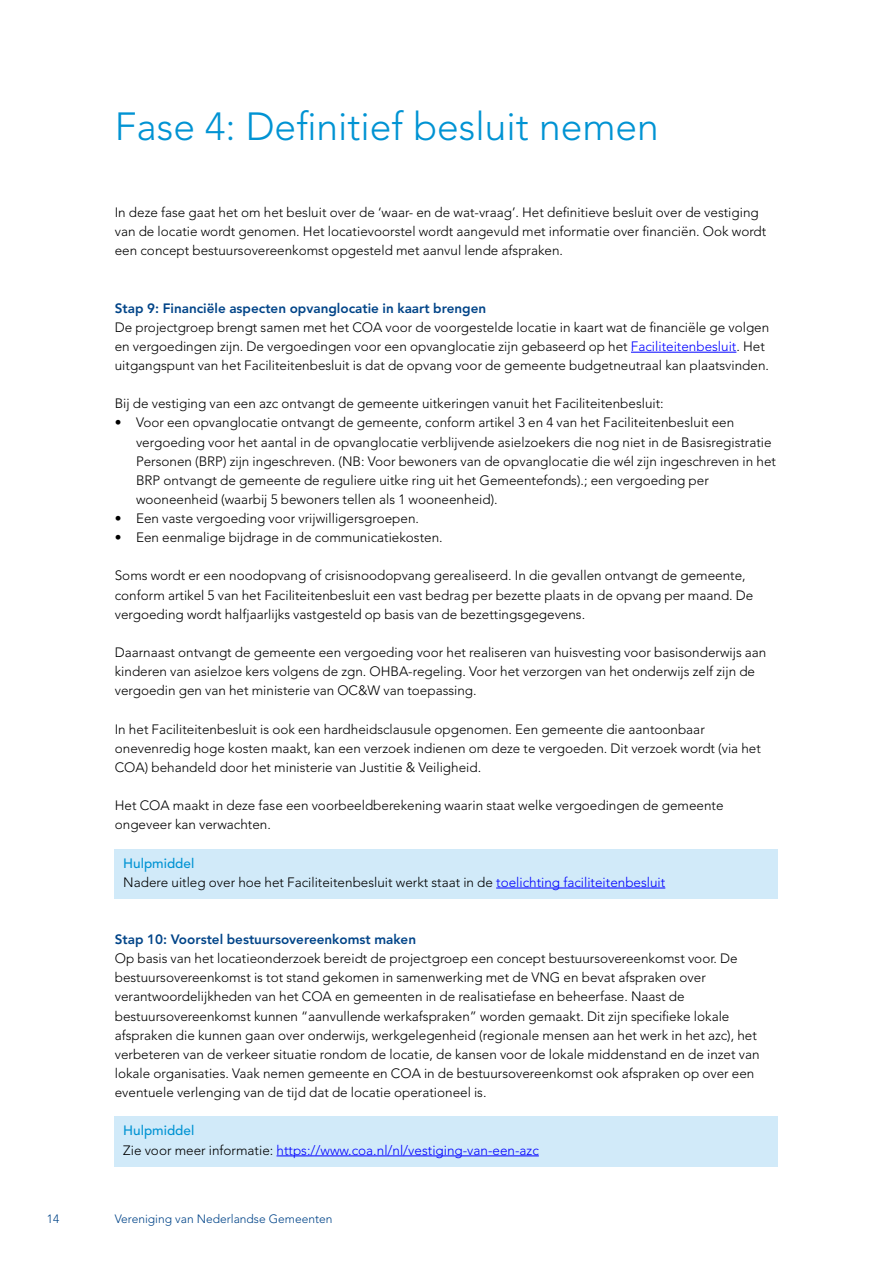
<style>
.page{position:relative;width:893px;height:1263px;background:#fff}
.page>*{position:absolute;margin:0;border:0;box-sizing:border-box;transform-origin:0 0}
.VNG_-_Titel_medium{font:300 39px "Avenir LT Std";color:#0093d3}
.VNG_-_Broodtekst{font:300 13.5px/19.2px "Avenir LT Std";color:#000}
.VNG_-_Tussenkop{font:800 13.5px "Avenir LT Std";color:#048}
.aceer{font:300 13.5px "Avenir LT Std";color:#000}
.aceer-2{font:300 13.5px "Avenir LT Std";color:#00f}
.aceer_kop{font:500 13.5px "Avenir LT Std";color:#0093d3}
.t1{font:300 12px "Avenir LT Std";color:#048}
.s1{color:#00f}
.s2{color:#000}
</style>
<div class="page">
<hr style="left:631px;top:352px;width:105px;height:1px;background:#00f">
<div style="left:115px;top:849px;width:663px;height:30px;background:#d1eaf9"></div>
<div style="left:115px;top:868px;width:663px;height:30px;background:#d1eaf9"></div>
<hr style="left:496px;top:888px;width:169px;height:1px;background:#00f">
<div style="left:115px;top:1117px;width:663px;height:30px;background:#d1eaf9"></div>
<div style="left:115px;top:1136px;width:663px;height:30px;background:#d1eaf9"></div>
<hr style="left:277px;top:1155px;width:262px;height:1px;background:#00f">
<h1 class="VNG_-_Titel_medium" style="left:115px;top:104px;width:546px">Fase 4: Definitief besluit nemen</h1>
<p class="VNG_-_Broodtekst" style="left:115px;top:203px;width:653px">In deze fase gaat het om het besluit over de ‘waar- en de wat-vraag’. Het definitieve besluit over de vestiging van de locatie wordt genomen. Het locatievoorstel wordt aangevuld met informatie over financiën. Ook wordt een concept bestuursovereenkomst opgesteld met aanvul lende afspraken.</p>
<p class="VNG_-_Tussenkop" style="left:115px;top:300px;width:373px">Stap 9: Financiële aspecten opvanglocatie in kaart brengen</p>
<p class="VNG_-_Broodtekst" style="left:115px;top:317px;width:656px">De projectgroep brengt samen met het COA voor de voorgestelde locatie in kaart wat de financiële ge volgen en vergoedingen zijn. De vergoedingen voor een opvanglocatie zijn gebaseerd op het <span class="s1">Faciliteitenbesluit</span>. Het uitgangspunt van het Faciliteitenbesluit is dat de opvang voor de gemeente budgetneutraal kan plaatsvinden.</p>
<p class="VNG_-_Broodtekst" style="left:115px;top:394px;width:550px">Bij de vestiging van een azc ontvangt de gemeente uitkeringen vanuit het Faciliteitenbesluit:</p>
<p class="VNG_-_Broodtekst" style="left:136px;top:413px;width:641px;text-indent:-21px">• Voor een opvanglocatie ontvangt de gemeente, conform artikel 3 en 4 van het Faciliteitenbesluit een vergoeding voor het aantal in de opvanglocatie verblijvende asielzoekers die nog niet in de Basisregistratie Personen (BRP) zijn ingeschreven. (NB: Voor bewoners van de opvanglocatie die wél zijn ingeschreven in het BRP ontvangt de gemeente de reguliere uitke ring uit het Gemeentefonds).; een vergoeding per wooneenheid (waarbij 5 bewoners tellen als 1 wooneenheid).</p>
<p class="VNG_-_Broodtekst" style="left:115px;top:509px;width:306px">• Een vaste vergoeding voor vrijwilligersgroepen.</p>
<p class="VNG_-_Broodtekst" style="left:115px;top:528px;width:329px">• Een eenmalige bijdrage in de communicatiekosten.</p>
<p class="VNG_-_Broodtekst" style="left:115px;top:566px;width:640px">Soms wordt er een noodopvang of crisisnoodopvang gerealiseerd. In die gevallen ontvangt de gemeente, conform artikel 5 van het Faciliteitenbesluit een vast bedrag per bezette plaats in de opvang per maand. De vergoeding wordt halfjaarlijks vastgesteld op basis van de bezettingsgegevens.</p>
<p class="VNG_-_Broodtekst" style="left:115px;top:643px;width:653px">Daarnaast ontvangt de gemeente een vergoeding voor het realiseren van huisvesting voor basisonderwijs aan kinderen van asielzoe kers volgens de zgn. OHBA-regeling. Voor het verzorgen van het onderwijs zelf zijn de vergoedin gen van het ministerie van OC&amp;W van toepassing.</p>
<p class="VNG_-_Broodtekst" style="left:115px;top:719px;width:648px">In het Faciliteitenbesluit is ook een hardheidsclausule opgenomen. Een gemeente die aantoonbaar onevenredig hoge kosten maakt, kan een verzoek indienen om deze te vergoeden. Dit verzoek wordt (via het<br>COA) behandeld door het ministerie van Justitie &amp; Veiligheid.</p>
<p class="VNG_-_Broodtekst" style="left:115px;top:796px;width:610px">Het COA maakt in deze fase een voorbeeldberekening waarin staat welke vergoedingen de gemeente ongeveer kan verwachten.</p>
<p class="aceer_kop" style="left:123px;top:855px;width:72px">Hulpmiddel</p>
<p class="aceer" style="left:123px;top:874px;width:543px">Nadere uitleg over hoe het Faciliteitenbesluit werkt staat in de <span class="s1">toelichting faciliteitenbesluit</span></p>
<p class="VNG_-_Tussenkop" style="left:115px;top:931px;width:303px">Stap 10: Voorstel bestuursovereenkomst maken</p>
<p class="VNG_-_Broodtekst" style="left:115px;top:949px;width:646px">Op basis van het locatieonderzoek bereidt de projectgroep een concept bestuursovereenkomst voor. De bestuursovereenkomst is tot stand gekomen in samenwerking met de VNG en bevat afspraken over verantwoordelijkheden van het COA en gemeenten in de realisatiefase en beheerfase. Naast de bestuursovereenkomst kunnen “aanvullende werkafspraken” worden gemaakt. Dit zijn specifieke lokale afspraken die kunnen gaan over onderwijs, werkgelegenheid (regionale mensen aan het werk in het azc), het verbeteren van de verkeer situatie rondom de locatie, de kansen voor de lokale middenstand en de inzet van lokale organisaties. Vaak nemen gemeente en COA in de bestuursovereenkomst ook afspraken op over een eventuele verlenging van de tijd dat de locatie operationeel is.</p>
<p class="aceer_kop" style="left:123px;top:1123px;width:72px">Hulpmiddel</p>
<p class="aceer-2" style="left:123px;top:1142px;width:417px"><span class="s2">Zie voor meer informatie:</span> https://www.coa.nl/nl/vestiging-van-een-azc</p>
<p class="t1" style="left:47px;top:1211px;width:14px">14</p>
<p class="t1" style="left:115px;top:1211px;width:219px">Vereniging van Nederlandse Gemeenten</p>
</div>
